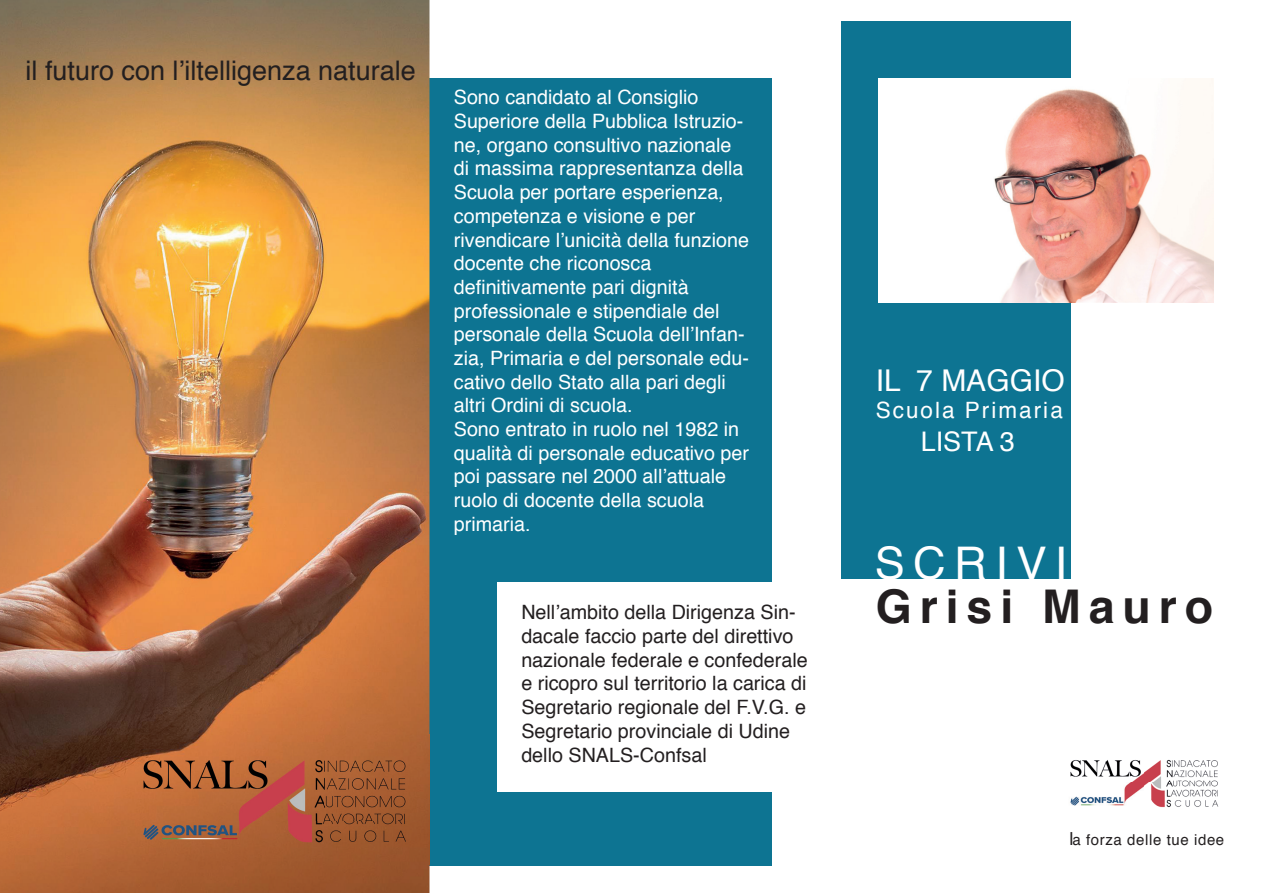
<style>
.page{position:relative;width:1263px;height:893px;background:#fff}
.page>*{position:absolute;margin:0;border:0;box-sizing:border-box;transform-origin:0 0}
.t1{font:700 46.5px "Helvetica";letter-spacing:.17em;color:#231f20}
.t2{font:45px "Helvetica";letter-spacing:.19em;color:#fff}
.t3{font:30px "Helvetica";color:#fff}
.t4{font:27px "Helvetica";color:#231f20}
.t5{font:27px "Helvetica";color:#fff}
.t6{font:22.5px "Helvetica";letter-spacing:.09em;color:#fff}
.t7{font:19.8px/23.7px "Helvetica";color:#fff}
.t8{font:19.8px/23.7px "Helvetica";color:#231f20}
.t9{font:15px "Helvetica";letter-spacing:.04em;color:#231f20}
.s1{color:#fff}
.s2{font-size:18px}
</style>
<div class="page">
<div style="left:427px;top:79px;width:345px;height:787px;background:#0d7492"></div>
<div style="left:497px;top:583px;width:340px;height:209px;background:#fff"></div>
<img style="left:0;top:0;width:429px;height:893px">
<img style="left:115px;top:734px;width:315px;height:131px">
<div style="left:841px;top:21px;width:230px;height:557px;background:#0d7492"></div>
<img style="left:878px;top:79px;width:336px;height:223px">
<img style="left:1070px;top:759px;width:149px;height:49px">
<h3 class="t4" style="left:26px;top:49px;width:392px">il futuro con l’iltelligenza naturale</h3>
<p class="t7" style="left:454px;top:86px;width:297px">Sono candidato al Consiglio<br>Superiore della Pubblica Istruzio&shy;ne, organo consultivo nazionale di massima rappresentanza della<br>Scuola per portare esperienza, competenza e visione e per rivendicare l’unicità della funzione docente che riconosca definitivamente pari dignità professionale e stipendiale del personale della Scuola dell’Infan&shy;zia, Primaria e del personale edu&shy;cativo dello Stato alla pari degli altri Ordini di scuola.<br>Sono entrato in ruolo nel 1982 in qualità di personale educativo per poi passare nel 2000 all’attuale ruolo di docente della scuola primaria.</p>
<p class="t8" style="left:521px;top:601px;width:288px">Nell’ambito della Dirigenza Sin&shy;dacale faccio parte del direttivo nazionale federale e confederale e ricopro sul territorio la carica di<br>Segretario regionale del F.V.G. e<br>Segretario provinciale di Udine dello SNALS-Confsal<span class="s1">.</span></p>
<h3 class="t3" style="left:876px;top:357px;width:190px">IL 7 MAGGIO</h3>
<p class="t6" style="left:876px;top:393px;width:189px">Scuola Primaria</p>
<h3 class="t5" style="left:921px;top:420px;width:96px">LISTA 3</h3>
<h2 class="t2" style="left:875px;top:528px;width:194px">SCRIVI</h2>
<h1 class="t1" style="left:876px;top:570px;width:339px">Grisi Mauro</h1>
<p class="t9" style="left:1069px;top:828px;width:156px"><span class="s2">l</span>a forza delle tue idee</p>
</div>
